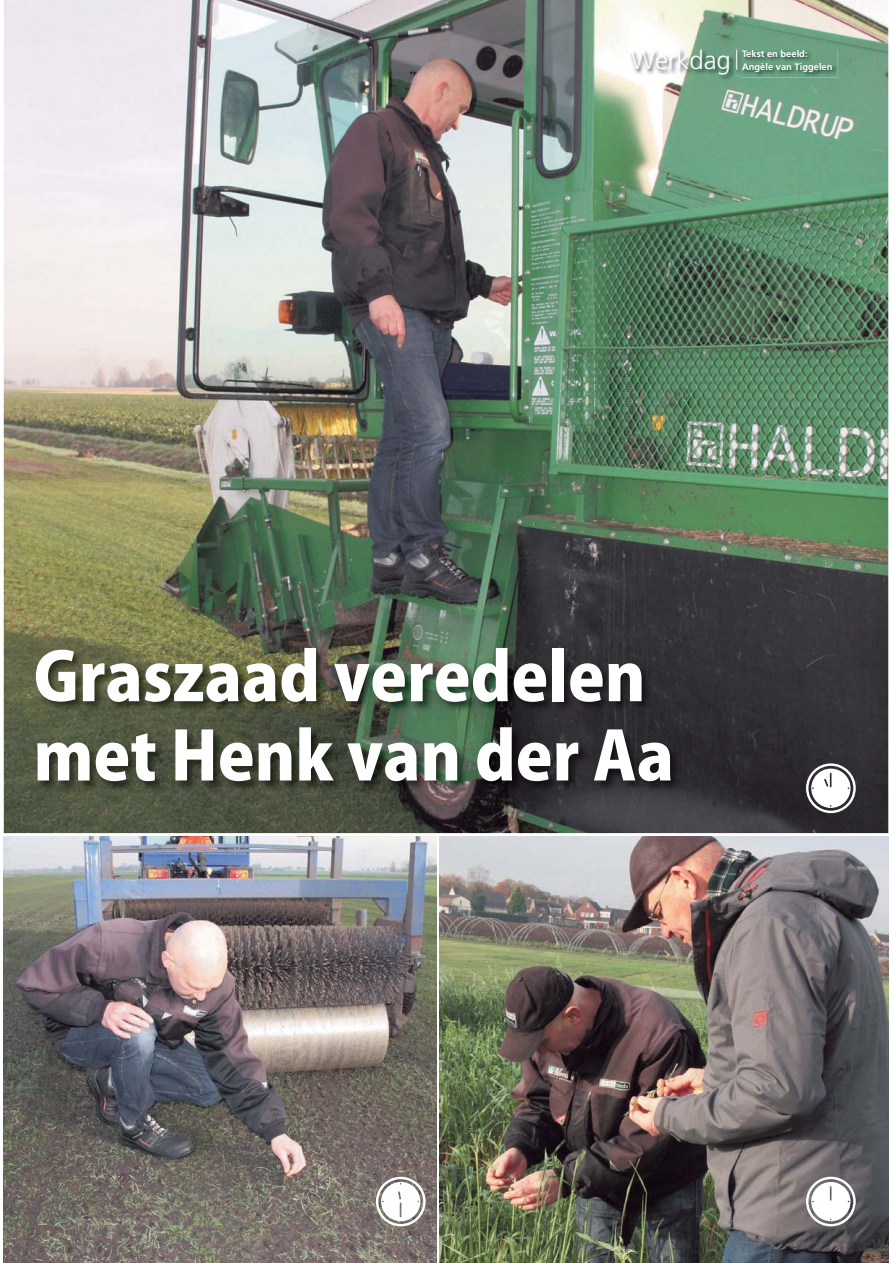
<style>
.page{position:relative;width:893px;height:1263px;background:#fff}
.page>*{position:absolute;margin:0;border:0;box-sizing:border-box;transform-origin:0 0}
.t1{font:66px/79.3px "Koz Go Pro Heavy 90 msp RKSJ H";color:#fff}
.t2{font:300 25.65px "Frutiger LT Std";color:#fff}
.t3{font:700 9.3px/12.8px "Frutiger LT Std";color:#fff}
</style>
<div class="page">
<img style="left:4px;top:0;width:884px;height:833px">
<svg style="left:806px;top:763px;width:50px;height:50px"></svg>
<img style="left:440px;top:836px;width:449px;height:427px">
<img style="left:4px;top:836px;width:432px;height:427px">
<svg style="left:806px;top:1177px;width:50px;height:49px"></svg>
<svg style="left:376px;top:1177px;width:50px;height:49px"></svg>
<img style="left:630px;top:49px;width:105px;height:31px">
<img style="left:735px;top:49px;width:6px;height:26px">
<svg style="left:736px;top:50px;width:1px;height:20px"></svg>
<img style="left:741px;top:49px;width:97px;height:28px">
<img style="left:741px;top:49px;width:2px;height:26px">
<img style="left:34px;top:646px;width:648px;height:147px">
<p class="t2" style="left:631px;top:49px;width:102px">Werkdag</p>
<p class="t3" style="left:742px;top:48px;width:92px">Tekst en beeld:<br>Angèle van Tiggelen</p>
<p class="t1" style="left:34px;top:646px;width:642px">Graszaad veredelen met Henk van der Aa</p>
</div>
